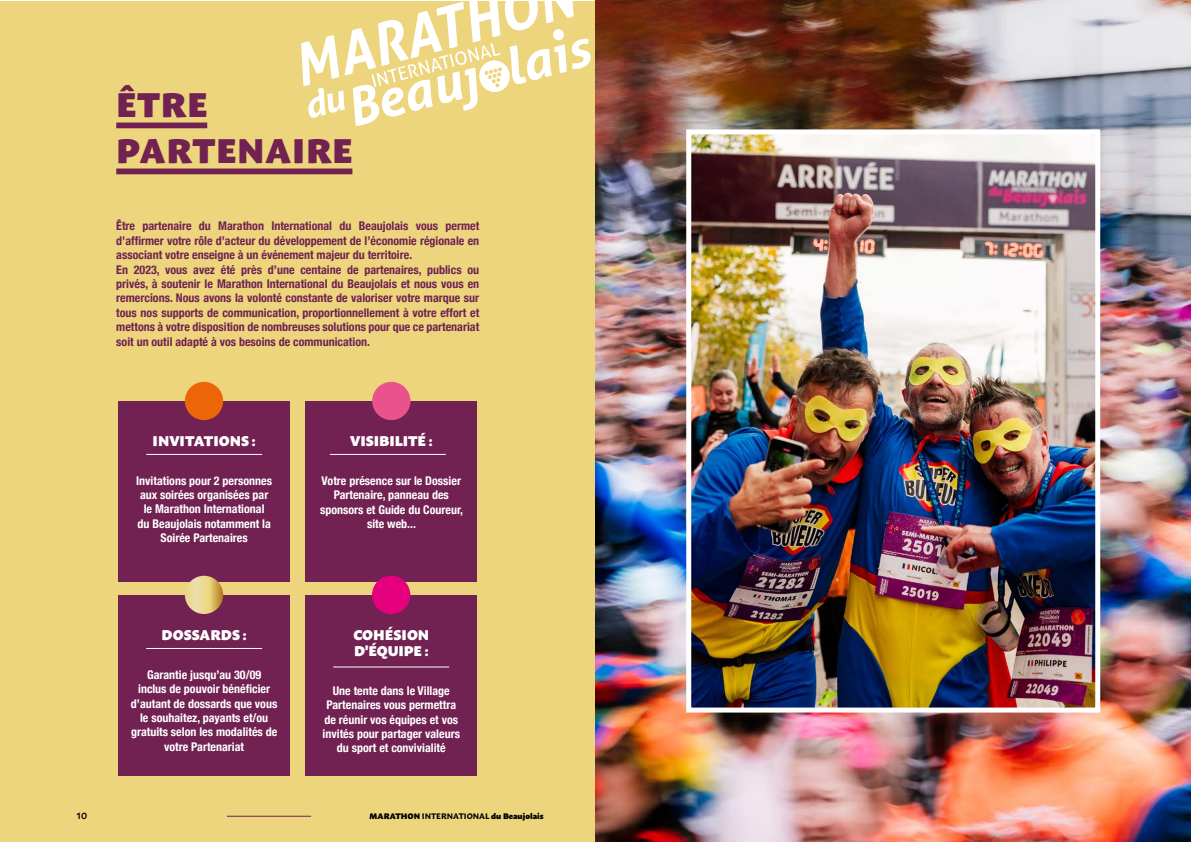
<style>
.page{position:relative;width:1191px;height:842px;background:#fff}
.page>*{position:absolute;margin:0;border:0;box-sizing:border-box;transform-origin:0 0}
.t1{font:900 34px/46px "Macho";letter-spacing:.02em;color:#712152}
.t2{font:900 14px/16px "Macho";color:#fff}
.t3{font:700 condensed 12px/14.4px "Helvetica Neue";color:#712152}
.t4{font:700 condensed 12px/14.4px "Helvetica Neue";color:#fff;text-align:center}
.t5{font:500 12px "Macho";color:#000}
.t6{font:900 8px "Macho";color:#000}
.s1{font-weight:700}
</style>
<div class="page">
<div style="left:0;top:1px;width:595px;height:840px;background:#ecd57c"></div>
<hr style="left:227px;top:816px;width:84px;height:1px;background:#712152">
<img style="left:595px;top:1px;width:596px;height:841px">
<svg style="left:301px;top:1px;width:290px;height:125px"></svg>
<div style="left:119px;top:401px;width:171px;height:180px;background:#712152"></div>
<div style="left:119px;top:595px;width:171px;height:180px;background:#712152"></div>
<div style="left:306px;top:595px;width:171px;height:180px;background:#712152"></div>
<div style="left:306px;top:401px;width:171px;height:180px;background:#712152"></div>
<div style="left:116px;top:122px;width:91px;height:6px;background:#712152"></div>
<div style="left:116px;top:168px;width:236px;height:6px;background:#712152"></div>
<hr style="left:146px;top:454px;width:116px;height:1px;background:#fff">
<hr style="left:330px;top:454px;width:116px;height:1px;background:#fff">
<hr style="left:146px;top:648px;width:116px;height:1px;background:#fff">
<hr style="left:333px;top:666px;width:116px;height:1px;background:#fff">
<div style="left:185px;top:382px;width:38px;height:38px;background:#ec6608;border-radius:50%"></div>
<div style="left:372px;top:382px;width:38px;height:38px;background:#ea528e;border-radius:50%"></div>
<svg style="left:185px;top:576px;width:38px;height:38px"></svg>
<div style="left:372px;top:576px;width:38px;height:38px;background:#e6007d;border-radius:50%"></div>
<img style="left:692px;top:135px;width:402px;height:571px">
<div style="left:686px;top:129px;width:414px;height:583px;border:5px solid #fff"></div>
<h1 class="t1" style="left:116px;top:78px;width:238px">ÊTRE<br>PARTENAIRE</h1>
<p class="t3" style="left:116px;top:218px;width:364px">Être partenaire du Marathon International du Beaujolais vous permet d’affirmer votre rôle d’acteur du développement de l’économie régionale en associant votre enseigne à un événement majeur du territoire.<br>En 2023, vous avez été près d’une centaine de partenaires, publics ou privés, à soutenir le Marathon International du Beaujolais et nous vous en remercions. Nous avons la volonté constante de valoriser votre marque sur tous nos supports de communication, proportionnellement à votre effort et mettons à votre disposition de nombreuses solutions pour que ce partenariat soit un outil adapté à vos besoins de communication.</p>
<p class="t2" style="left:153px;top:432px;width:105px">INVITATIONS :</p>
<p class="t4" style="left:136px;top:472px;width:137px">Invitations pour 2 personnes aux soirées organisées par le Marathon International<br>du Beaujolais notamment la<br>Soirée Partenaires</p>
<p class="t2" style="left:162px;top:626px;width:87px">DOSSARDS :</p>
<p class="t4" style="left:131px;top:666px;width:148px">Garantie jusqu’au 30/09<br>inclus de pouvoir bénéficier d’autant de dossards que vous le souhaitez, payants et/ou gratuits selon les modalités de votre Partenariat</p>
<p class="t2" style="left:350px;top:432px;width:84px">VISIBILITÉ :</p>
<p class="t4" style="left:320px;top:472px;width:144px">Votre présence sur le Dossier<br>Partenaire, panneau des sponsors et Guide du Coureur, site web...</p>
<p class="t2" style="left:353px;top:626px;width:77px">COHÉSION<br>D'ÉQUIPE :</p>
<p class="t4" style="left:322px;top:682px;width:139px">Une tente dans le Village<br>Partenaires vous permettra de réunir vos équipes et vos invités pour partager valeurs du sport et convivialité</p>
<p class="t5" style="left:77px;top:804px;width:12px">10</p>
<p class="t6" style="left:369px;top:809px;width:176px">MARATHON <span class="s1">INTERNATIONAL</span> du Beaujolais</p>
</div>
